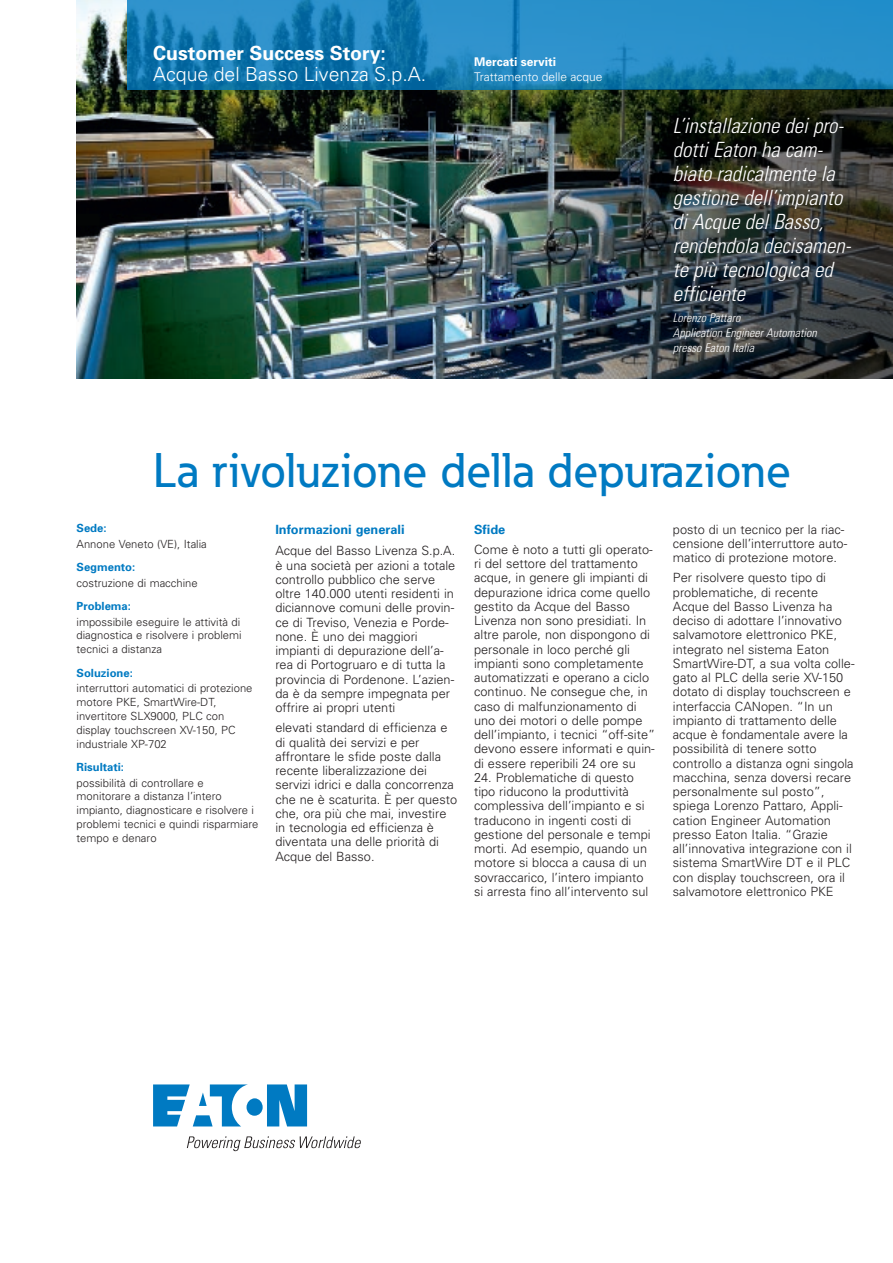
<style>
.page{position:relative;width:893px;height:1263px;background:#fff}
.page>*{position:absolute;margin:0;border:0;box-sizing:border-box;transform-origin:0 0}
.t1{font:500 48px "Eaton";letter-spacing:.01em;color:#007ac2}
.t2{font:italic 300 condensed 21px/24px "Univers";color:#fff}
.t3{font:300 19.5px "Univers";color:#fff}
.t4{font:700 19.5px "Univers";color:#fff}
.t5{font:300 12.75px/14.2px "Univers";color:#231f20}
.t6{font:700 12.75px "Univers";color:#007ac2}
.t7{font:italic 300 condensed 12px/15px "Univers";color:#fff}
.t8{font:300 12px "Univers";color:#fff}
.t9{font:700 12px "Univers";color:#fff}
.t10{font:300 11.25px/13.8px "Univers";color:#231f20}
.t11{font:700 11.25px "Univers";color:#007ac2}
</style>
<div class="page">
<svg style="left:153px;top:1084px;width:154px;height:42px"></svg>
<svg style="left:187px;top:1136px;width:174px;height:15px"></svg>
<img style="left:77px;top:0;width:397px;height:378px">
<svg style="left:128px;top:0;width:765px;height:89px;background:#1f85bd"></svg>
<img style="left:474px;top:89px;width:419px;height:289px">
<h3 class="t4" style="left:153px;top:41px;width:234px">Customer Success Story:</h3>
<h3 class="t3" style="left:153px;top:62px;width:275px">Acque del Basso Livenza S.p.A.</h3>
<p class="t9" style="left:474px;top:54px;width:84px">Mercati serviti</p>
<p class="t8" style="left:474px;top:70px;width:130px">Trattamento delle acque</p>
<h2 class="t2" style="left:673px;top:113px;width:180px">L’installazione dei pro&shy;dotti Eaton ha cam&shy;biato radicalmente la gestione dell’impianto di Acque del Basso, rendendola decisamen&shy;te più tecnologica ed efficiente</h2>
<p class="t7" style="left:673px;top:310px;width:145px">Lorenzo Pattaro<br>Application Engineer Automation presso Eaton Italia</p>
<h1 class="t1" style="left:153px;top:441px;width:639px">La rivoluzione della depurazione</h1>
<p class="t11" style="left:77px;top:521px;width:32px">Sede:</p>
<p class="t10" style="left:77px;top:536px;width:132px">Annone Veneto (VE), Italia</p>
<p class="t11" style="left:77px;top:560px;width:60px">Segmento:</p>
<p class="t10" style="left:77px;top:575px;width:123px">costruzione di macchine</p>
<p class="t11" style="left:77px;top:599px;width:56px">Problema:</p>
<p class="t10" style="left:77px;top:614px;width:167px;text-align:justify">impossibile eseguire le attività di diagnostica e risolvere i problemi tecnici a distanza</p>
<p class="t11" style="left:77px;top:665px;width:58px">Soluzione:</p>
<p class="t10" style="left:77px;top:681px;width:177px">interruttori automatici di protezione motore PKE, SmartWire-DT, invertitore SLX9000, PLC con display touchscreen XV-150, PC industriale XP-702</p>
<p class="t11" style="left:77px;top:760px;width:49px">Risultati:</p>
<p class="t10" style="left:77px;top:775px;width:183px">possibilità di controllare e monitorare a distanza l’intero impianto, diagnosticare e risolvere i problemi tecnici e quindi risparmiare tempo e denaro</p>
<p class="t6" style="left:275px;top:521px;width:131px">Informazioni generali</p>
<p class="t5" style="left:275px;top:543px;width:182px">Acque del Basso Livenza S.p.A. è una società per azioni a totale controllo pubblico che serve oltre 140.000 utenti residenti in diciannove comuni delle provin&shy;ce di Treviso, Venezia e Porde&shy;none. È uno dei maggiori impianti di depurazione dell’a&shy;rea di Portogruaro e di tutta la provincia di Pordenone. L’azien&shy;da è da sempre impegnata per offrire ai propri utenti</p>
<p class="t5" style="left:275px;top:720px;width:183px">elevati standard di efficienza e di qualità dei servizi e per affrontare le sfide poste dalla recente liberalizzazione dei servizi idrici e dalla concorrenza che ne è scaturita. È per questo che, ora più che mai, investire in tecnologia ed efficienza è diventata una delle priorità di<br>Acque del Basso.</p>
<p class="t6" style="left:474px;top:521px;width:33px">Sfide</p>
<p class="t5" style="left:474px;top:542px;width:183px">Come è noto a tutti gli operato&shy;ri del settore del trattamento acque, in genere gli impianti di depurazione idrica come quello gestito da Acque del Basso<br>Livenza non sono presidiati. In altre parole, non dispongono di personale in loco perché gli impianti sono completamente automatizzati e operano a ciclo continuo. Ne consegue che, in caso di malfunzionamento di uno dei motori o delle pompe dell’impianto, i tecnici “off-site” devono essere informati e quin&shy;di essere reperibili 24 ore su</p>
<p class="t5" style="left:474px;top:770px;width:178px">24. Problematiche di questo tipo riducono la produttività complessiva dell’impianto e si traducono in ingenti costi di gestione del personale e tempi morti. Ad esempio, quando un motore si blocca a causa di un sovraccarico, l’intero impianto si arresta fino all’intervento sul</p>
<p class="t5" style="left:673px;top:521px;width:176px">posto di un tecnico per la riac&shy;censione dell’interruttore auto&shy;matico di protezione motore.</p>
<p class="t5" style="left:673px;top:570px;width:183px">Per risolvere questo tipo di problematiche, di recente<br>Acque del Basso Livenza ha deciso di adottare l’innovativo salvamotore elettronico PKE, integrato nel sistema Eaton<br>SmartWire-DT, a sua volta colle&shy;gato al PLC della serie XV-150 dotato di display touchscreen e interfaccia CANopen. “In un impianto di trattamento delle acque è fondamentale avere la possibilità di tenere sotto controllo a distanza ogni singola macchina, senza doversi recare personalmente sul posto”, spiega Lorenzo Pattaro, Appli&shy;cation Engineer Automation presso Eaton Italia. “Grazie all’innovativa integrazione con il sistema SmartWire DT e il PLC con display touchscreen, ora il salvamotore elettronico PKE</p>
</div>
